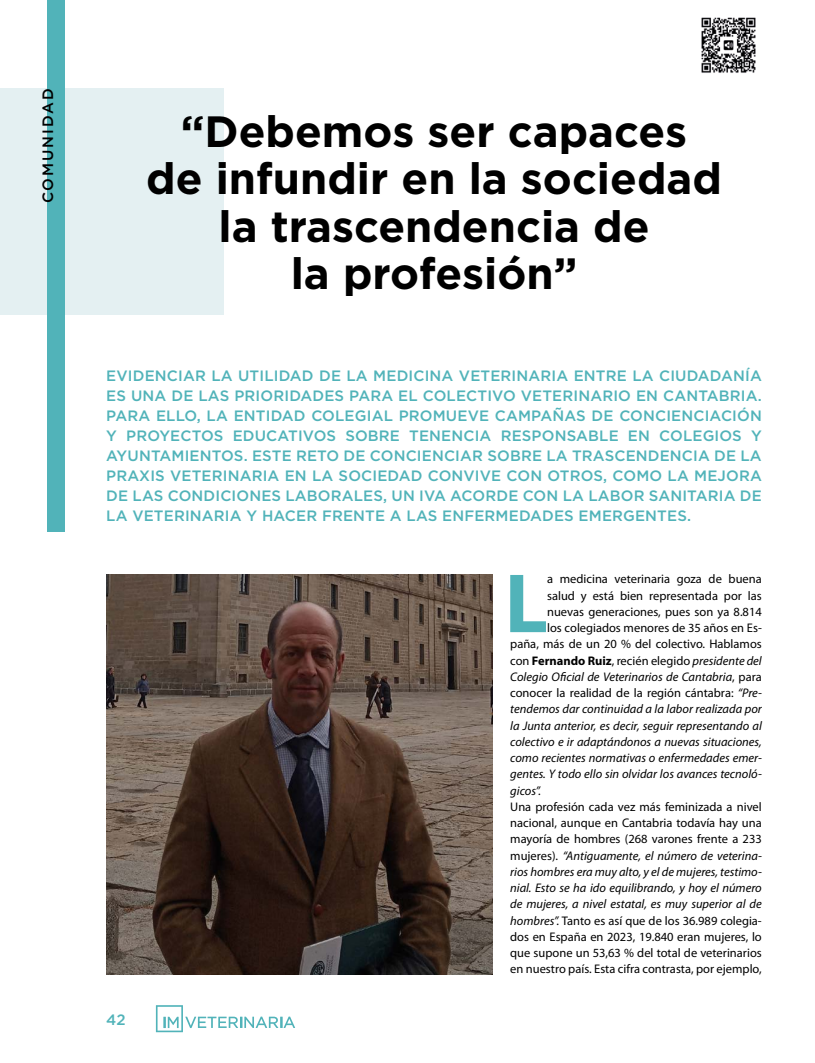
<style>
.page{position:relative;width:815px;height:1063px;background:#fff}
.page>*{position:absolute;margin:0;border:0;box-sizing:border-box;transform-origin:0 0}
.t1{font:700 84.88px "Myriad Pro";color:#51b3b9}
.t2{font:700 43.75px/47.5px "Gotham";color:#000;text-align:center}
.t3{font:500 15px/20px "Gotham";letter-spacing:.01em;color:#51b3b9;text-align:justify}
.t4{font:500 15px "Gotham";letter-spacing:.13em;color:#000}
.t5{font:12.5px/16.2px "Myriad Pro";color:#000;text-align:justify}
.t6{font:italic 12.5px "Myriad Pro";color:#000}
.s1{font-weight:700}
.s2{font-style:italic}
.s3{font-style:normal}
</style>
<div class="page">
<svg style="left:156px;top:1005px;width:139px;height:27px"></svg>
<div style="left:0;top:89px;width:223px;height:226px;background:#e4f0f2"></div>
<div style="left:47px;top:0;width:18px;height:531px;background:#51b3b9"></div>
<img style="left:701px;top:17px;width:55px;height:56px">
<img style="left:106px;top:574px;width:387px;height:400px">
<p class="t4" style="left:38px;top:203px;width:116px;rotate:-90deg">COMUNIDAD</p>
<h2 class="t2" style="left:146px;top:106px;width:577px">“Debemos ser capaces<br>de infundir en la sociedad la trascendencia de<br>la profesión”</h2>
<p class="t3" style="left:106px;top:365px;width:657px">EVIDENCIAR LA UTILIDAD DE LA MEDICINA VETERINARIA ENTRE LA CIUDADANÍA ES UNA DE LAS PRIORIDADES PARA EL COLECTIVO VETERINARIO EN CANTABRIA.<br>PARA ELLO, LA ENTIDAD COLEGIAL PROMUEVE CAMPAÑAS DE CONCIENCIACIÓN Y PROYECTOS EDUCATIVOS SOBRE TENENCIA RESPONSABLE EN COLEGIOS Y AYUNTAMIENTOS. ESTE RETO DE CONCIENCIAR SOBRE LA TRASCENDENCIA DE LA PRAXIS VETERINARIA EN LA SOCIEDAD CONVIVE CON OTROS, COMO LA MEJORA DE LAS CONDICIONES LABORALES, UN IVA ACORDE CON LA LABOR SANITARIA DE LA VETERINARIA Y HACER FRENTE A LAS ENFERMEDADES EMERGENTES.</p>
<p class="t3" style="left:106px;top:1009px;width:21px">42</p>
<h1 class="t1" style="left:505px;top:548px;width:45px">L</h1>
<p class="t5" style="left:547px;top:571px;width:216px">a medicina veterinaria goza de buena</p>
<p class="t5" style="left:547px;top:587px;width:216px">salud y está bien representada por las</p>
<p class="t5" style="left:547px;top:603px;width:216px">nuevas generaciones, pues son ya 8.814</p>
<p class="t5" style="left:547px;top:620px;width:216px">los colegiados menores de 35 años en Es-</p>
<p class="t5" style="left:510px;top:636px;width:253px">paña, más de un 20 % del colectivo. Hablamos</p>
<p class="t5" style="left:510px;top:652px;width:253px">con <span class="s1">Fernando Ruiz</span>, recién elegido <span class="s2">presidente del</span></p>
<p class="t6" style="left:510px;top:669px;width:253px">Colegio Oficial de Veterinarios de Cantabria<span class="s3">, para</span></p>
<p class="t5" style="left:510px;top:685px;width:253px">conocer la realidad de la región cántabra: <span class="s2">“Pre-</span></p>
<p class="t6" style="left:510px;top:701px;width:253px">tendemos dar continuidad a la labor realizada por</p>
<p class="t6" style="left:510px;top:718px;width:253px">la Junta anterior, es decir, seguir representando al</p>
<p class="t6" style="left:510px;top:734px;width:253px">colectivo e ir adaptándonos a nuevas situaciones,</p>
<p class="t6" style="left:510px;top:750px;width:253px">como recientes normativas o enfermedades emer-</p>
<p class="t6" style="left:510px;top:766px;width:253px">gentes. Y todo ello sin olvidar los avances tecnoló-</p>
<p class="t6" style="left:510px;top:783px;width:32px">gicos”.</p>
<p class="t5" style="left:510px;top:798px;width:253px">Una profesión cada vez más feminizada a nivel nacional, aunque en Cantabria todavía hay una mayoría de hombres (268 varones frente a 233 mujeres). <span class="s2">“Antiguamente, el número de veterina&shy;rios hombres era muy alto, y el de mujeres, testimo&shy;nial. Esto se ha ido equilibrando, y hoy el número de mujeres, a nivel estatal, es muy superior al de hombres”.</span> Tanto es así que de los 36.989 colegia&shy;dos en España en 2023, 19.840 eran mujeres, lo que supone un 53,63 % del total de veterinarios en nuestro país. Esta cifra contrasta, por ejemplo,</p>
</div>
